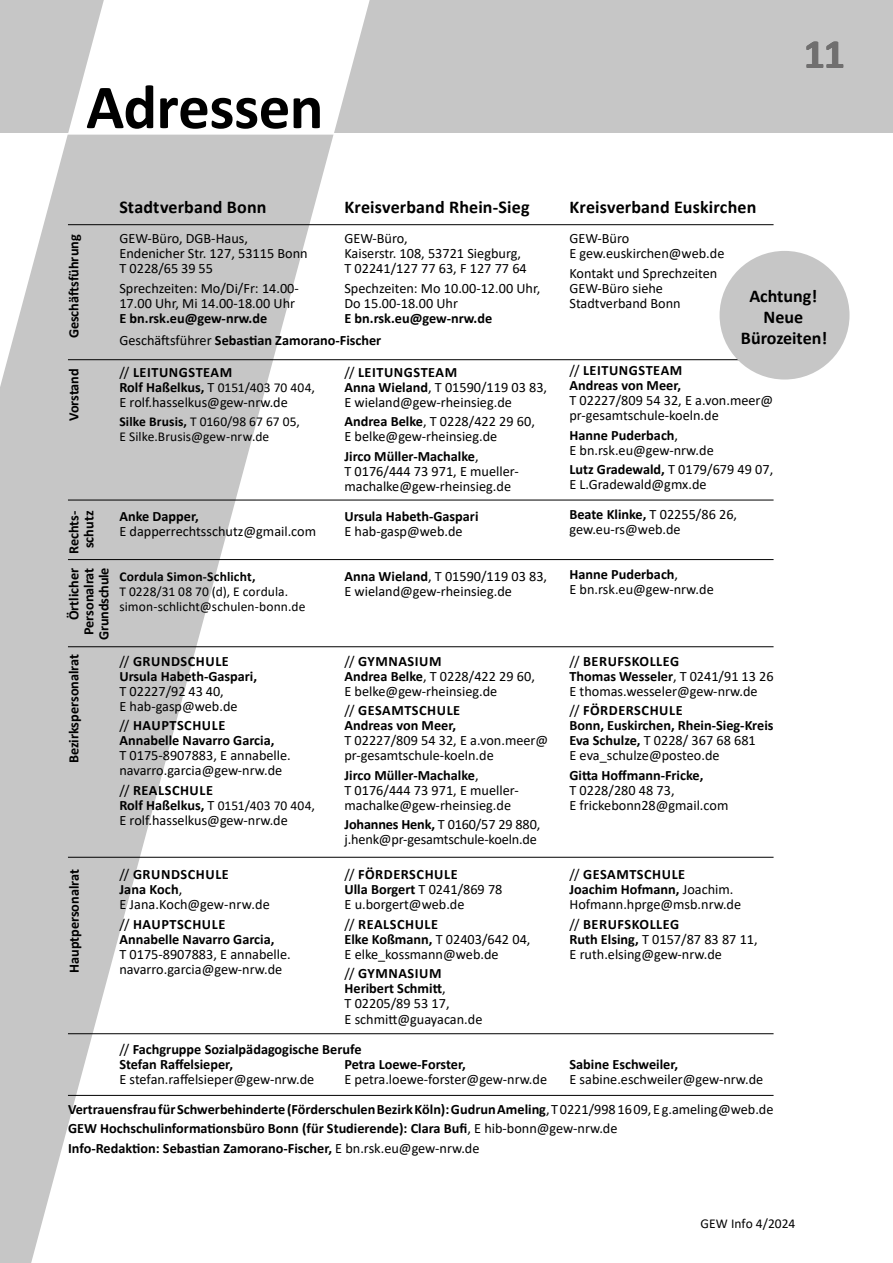
<style>
.page{position:relative;width:893px;height:1263px;background:#fff}
.page>*{position:absolute;margin:0;border:0;box-sizing:border-box;transform-origin:0 0}
.t1{font:700 63px "Calibri";letter-spacing:-.01em;color:#000}
.t2{font:700 42px "Calibri";color:#706f6f}
.t3{font:700 18px/21px "Calibri";letter-spacing:.005em;color:#000;text-align:center}
.t4{font:14.25px/15px "Calibri";color:#000}
.t5{font:700 14.25px/15px "Calibri";color:#000}
.t6{font:13.5px/15px "Calibri";letter-spacing:.005em;color:#000}
.t7{font:700 13.5px "Calibri";letter-spacing:.01em;color:#000}
.s1{font-weight:400}
.s2{font-weight:700}
.s3{font-size:13.5px}
</style>
<div class="page">
<svg style="left:0;top:135px;width:333px;height:1128px;fill:#c6c6c6"></svg>
<div style="left:0;top:0;width:893px;height:133px;background:#c6c6c6"></div>
<svg style="left:68px;top:0;width:302px;height:133px;background:#f8f8f8"></svg>
<hr style="left:68px;top:359px;width:706px;height:1px;background:#000">
<hr style="left:68px;top:500px;width:706px;height:1px;background:#000">
<hr style="left:68px;top:646px;width:706px;height:1px;background:#000">
<hr style="left:68px;top:224px;width:706px;height:1px;background:#000">
<hr style="left:68px;top:857px;width:706px;height:1px;background:#000">
<hr style="left:68px;top:559px;width:706px;height:1px;background:#000">
<hr style="left:68px;top:1095px;width:706px;height:1px;background:#000">
<hr style="left:68px;top:1033px;width:706px;height:1px;background:#000">
<div style="left:720px;top:251px;width:129px;height:128px;background:#c6c6c6;border-radius:50%"></div>
<h1 class="t1" style="left:86px;top:63px;width:239px">Adressen</h1>
<h2 class="t2" style="left:804px;top:24px;width:43px">11</h2>
<p class="t5" style="left:66px;top:338px;width:106px;rotate:-90deg">Geschäftsführung</p>
<p class="t5" style="left:66px;top:421px;width:54px;rotate:-90deg">Vorstand</p>
<p class="t5" style="left:66px;top:554px;width:45px;text-align:center;rotate:-90deg">Rechts&shy;schutz</p>
<p class="t5" style="left:66px;top:639px;width:73px;text-align:right;rotate:-90deg">Örtlicher<br>Personalrat<br>Grundschule</p>
<p class="t5" style="left:66px;top:763px;width:111px;rotate:-90deg">Bezirkspersonalrat</p>
<p class="t5" style="left:66px;top:973px;width:106px;rotate:-90deg">Hauptpersonalrat</p>
<p class="t3" style="left:119px;top:197px;width:149px">Stadtverband Bonn</p>
<p class="t4" style="left:119px;top:231px;width:190px">GEW-Büro, DGB-Haus,<br>Endenicher Str. 127, 53115 Bonn<br>T 0228/65 39 55</p>
<p class="t4" style="left:119px;top:280px;width:181px">Sprechzeiten: Mo/Di/Fr: 14.00-<br>17.00 Uhr, Mi 14.00-18.00 Uhr</p>
<p class="t5" style="left:119px;top:310px;width:149px">E bn.rsk.eu@gew-nrw.de</p>
<p class="t3" style="left:344px;top:197px;width:187px">Kreisverband Rhein-Sieg</p>
<p class="t4" style="left:344px;top:231px;width:184px">GEW-Büro,<br>Kaiserstr. 108, 53721 Siegburg,<br>T 02241/127 77 63, F 127 77 64</p>
<p class="t4" style="left:344px;top:280px;width:197px">Spechzeiten: Mo 10.00-12.00 Uhr,<br>Do 15.00-18.00 Uhr</p>
<p class="t5" style="left:344px;top:310px;width:149px">E bn.rsk.eu@gew-nrw.de</p>
<p class="t5" style="left:119px;top:333px;width:263px"><span class="s1">Geschäftsführer</span> Sebastian Zamorano-Fischer</p>
<p class="t4" style="left:119px;top:364px;width:197px">// <span class="s2">LEITUNGSTEAM<br>Rolf Haßelkus,</span> T <span class="s3">0151/403 70 404</span>,<br>E rolf.hasselkus@gew-nrw.de</p>
<p class="t6" style="left:119px;top:414px;width:182px"><span class="s2">Silke Brusis,</span> T 0160/98 67 67 05,<br>E Silke.Brusis@gew-nrw.de</p>
<p class="t5" style="left:119px;top:508px;width:81px">Anke Dapper,</p>
<p class="t4" style="left:119px;top:523px;width:198px">E dapperrechtsschutz@gmail.com</p>
<p class="t7" style="left:119px;top:567px;width:138px">Cordula Simon-Schlicht,</p>
<p class="t6" style="left:119px;top:584px;width:188px">T 0228/31 08 70 (d), E cordula. simon-schlicht@schulen-bonn.de</p>
<p class="t4" style="left:344px;top:364px;width:204px">// <span class="s2">LEITUNGSTEAM<br>Anna Wieland</span>, T 01590/119 03 83,<br>E wieland@gew-rheinsieg.de</p>
<p class="t4" style="left:344px;top:414px;width:192px"><span class="s2">Andrea Belke</span>, T 0228/422 29 60,<br>E belke@gew-rheinsieg.de</p>
<p class="t4" style="left:344px;top:448px;width:176px"><span class="s2">Jirco Müller-Machalke</span>,<br>T 0176/444 73 971, E mueller&shy;machalke@gew-rheinsieg.de</p>
<p class="t5" style="left:344px;top:508px;width:136px">Ursula Habeth-Gaspari</p>
<p class="t4" style="left:344px;top:523px;width:120px">E hab-gasp@web.de</p>
<p class="t4" style="left:344px;top:568px;width:204px"><span class="s2">Anna Wieland</span>, T 01590/119 03 83,<br>E wieland@gew-rheinsieg.de</p>
<p class="t5" style="left:119px;top:653px;width:139px"><span class="s1">//</span> GRUNDSCHULE<br>Ursula Habeth-Gaspari,</p>
<p class="t4" style="left:119px;top:683px;width:120px">T 02227/92 43 40,<br>E hab-gasp@web.de</p>
<p class="t5" style="left:119px;top:718px;width:156px"><span class="s1">//</span> HAUPTSCHULE<br>Annabelle Navarro Garcia,</p>
<p class="t4" style="left:119px;top:747px;width:173px">T 0175-8907883, E annabelle. navarro.garcia@gew-nrw.de</p>
<p class="t4" style="left:119px;top:782px;width:197px">// <span class="s2">REALSCHULE<br>Rolf Haßelkus,</span> T <span class="s3">0151/403 70 404</span>,<br>E rolf.hasselkus@gew-nrw.de</p>
<p class="t4" style="left:344px;top:653px;width:192px">// <span class="s2">GYMNASIUM<br>Andrea Belke</span>, T 0228/422 29 60,<br>E belke@gew-rheinsieg.de</p>
<p class="t5" style="left:344px;top:703px;width:117px"><span class="s1">//</span> GESAMTSCHULE<br>Andreas von Meer,</p>
<p class="t4" style="left:344px;top:732px;width:205px">T 02227/809 54 32, E a.von.meer@ pr-gesamtschule-koeln.de</p>
<p class="t4" style="left:344px;top:767px;width:176px"><span class="s2">Jirco Müller-Machalke</span>,<br>T 0176/444 73 971, E mueller&shy;machalke@gew-rheinsieg.de</p>
<p class="t4" style="left:344px;top:816px;width:197px"><span class="s2">Johannes Henk,</span> T 0160/57 29 880, j.henk@pr-gesamtschule-koeln.de</p>
<p class="t4" style="left:119px;top:867px;width:152px">// <span class="s2">GRUNDSCHULE<br>Jana Koch</span>,<br>E Jana.Koch@gew-nrw.de</p>
<p class="t5" style="left:119px;top:916px;width:156px"><span class="s1">//</span> HAUPTSCHULE<br>Annabelle Navarro Garcia,</p>
<p class="t4" style="left:119px;top:946px;width:173px">T 0175-8907883, E annabelle. navarro.garcia@gew-nrw.de</p>
<p class="t4" style="left:344px;top:867px;width:160px">// <span class="s2">FÖRDERSCHULE<br>Ulla Borgert</span> T 0241/869 78<br>E u.borgert@web.de</p>
<p class="t4" style="left:344px;top:916px;width:187px">// <span class="s2">REALSCHULE<br>Elke Koßmann,</span> T 02403/642 04,<br>E elke_kossmann@web.de</p>
<p class="t4" style="left:344px;top:966px;width:139px">// <span class="s2">GYMNASIUM<br>Heribert Schmitt</span>,<br>T 02205/89 53 17,<br>E schmitt@guayacan.de</p>
<p class="t5" style="left:119px;top:1041px;width:244px"><span class="s1">//</span> Fachgruppe Sozialpädagogische Berufe<br>Stefan Raffelsieper,</p>
<p class="t4" style="left:119px;top:1071px;width:196px">E stefan.raffelsieper@gew-nrw.de</p>
<p class="t5" style="left:344px;top:1056px;width:123px">Petra Loewe-Forster,</p>
<p class="t4" style="left:344px;top:1071px;width:204px">E petra.loewe-forster@gew-nrw.de</p>
<p class="t3" style="left:569px;top:197px;width:188px">Kreisverband Euskirchen</p>
<p class="t4" style="left:569px;top:231px;width:156px">GEW-Büro<br>E gew.euskirchen@web.de</p>
<p class="t4" style="left:569px;top:265px;width:149px">Kontakt und Sprechzeiten<br>GEW-Büro siehe<br>Stadtverband Bonn</p>
<p class="t3" style="left:741px;top:285px;width:88px">Achtung!<br>Neue<br>Bürozeiten!</p>
<p class="t5" style="left:569px;top:363px;width:114px"><span class="s1">//</span> LEITUNGSTEAM<br>Andreas von Meer,</p>
<p class="t4" style="left:569px;top:393px;width:205px">T 02227/809 54 32, E a.von.meer@ pr-gesamtschule-koeln.de</p>
<p class="t4" style="left:569px;top:427px;width:146px"><span class="s2">Hanne Puderbach</span>,<br>E bn.rsk.eu@gew-nrw.de</p>
<p class="t4" style="left:569px;top:462px;width:205px"><span class="s2">Lutz Gradewald,</span> T 0179/679 49 07,<br>E L.Gradewald@gmx.de</p>
<p class="t4" style="left:569px;top:507px;width:169px"><span class="s2">Beate Klinke,</span> T 02255/86 26, gew.eu-rs@web.de</p>
<p class="t4" style="left:569px;top:567px;width:146px"><span class="s2">Hanne Puderbach</span>,<br>E bn.rsk.eu@gew-nrw.de</p>
<p class="t4" style="left:569px;top:653px;width:206px">// <span class="s2">BERUFSKOLLEG<br>Thomas Wesseler</span>, T 0241/91 13 26<br>E thomas.wesseler@gew-nrw.de</p>
<p class="t5" style="left:569px;top:703px;width:206px"><span class="s1">//</span> FÖRDERSCHULE<br>Bonn, Euskirchen, Rhein-Sieg-Kreis<br>Eva Schulze, <span class="s1">T 0228/ 367 68 681<br>E eva_schulze@posteo.de</span></p>
<p class="t5" style="left:569px;top:767px;width:135px">Gitta Hoffmann-Fricke,</p>
<p class="t4" style="left:569px;top:782px;width:160px">T 0228/280 48 73,<br>E frickebonn28@gmail.com</p>
<p class="t4" style="left:569px;top:867px;width:173px">// <span class="s2">GESAMTSCHULE<br>Joachim Hofmann,</span> Joachim.<br>Hofmann.hprge@msb.nrw.de</p>
<p class="t4" style="left:569px;top:916px;width:190px">// <span class="s2">BERUFSKOLLEG<br>Ruth Elsing,</span> T 0157/87 83 87 11,<br>E ruth.elsing@gew-nrw.de</p>
<p class="t5" style="left:569px;top:1056px;width:110px">Sabine Eschweiler,</p>
<p class="t4" style="left:569px;top:1071px;width:195px">E sabine.eschweiler@gew-nrw.de</p>
<p class="t5" style="left:68px;top:1099px;width:707px;line-height:19.5px">Vertrauensfrau für Schwerbehinderte (Förderschulen Bezirk Köln): Gudrun Ameling<span class="s1">, T 0221/998 16 09, E g.ameling@web.de<br></span>GEW Hochschulinformationsbüro Bonn (für Studierende): Clara Bufi<span class="s1">, E hib-bonn@gew-nrw.de<br></span>Info-Redaktion: Sebastian Zamorano-Fischer, <span class="s1">E bn.rsk.eu@gew-nrw.de</span></p>
<p class="t6" style="left:700px;top:1216px;width:96px">GEW Info 4/2024</p>
</div>
